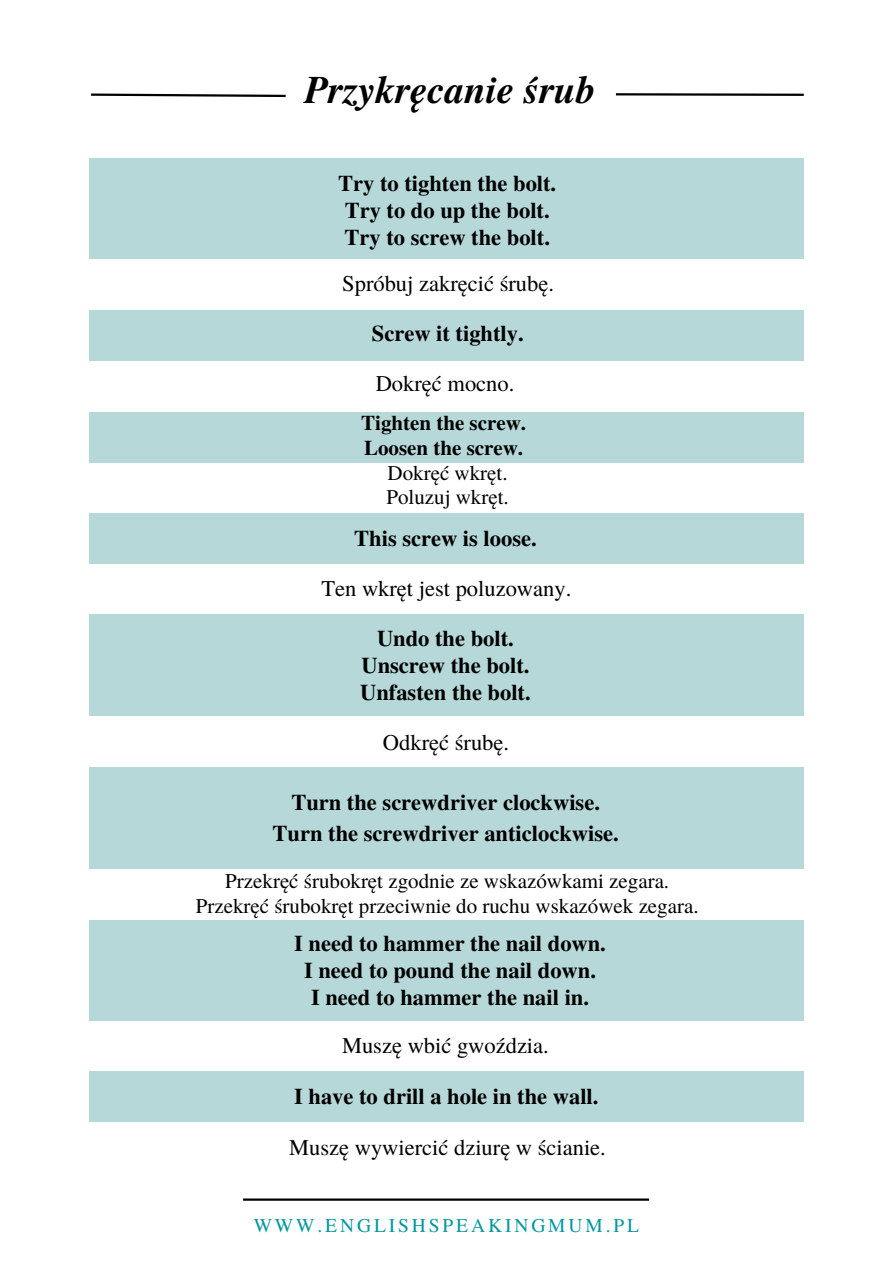
<style>
.page{position:relative;width:893px;height:1264px;background:#fff}
.page>*{position:absolute;margin:0;border:0;box-sizing:border-box;transform-origin:0 0}
.t1{font:italic 700 39px "Te X Gyre Termes";color:#000}
.t2{font:700 22.5px/27px "Te X Gyre Termes";color:#000;text-align:center}
.t3{font:22.5px "Te X Gyre Termes";color:#000}
.t4{font:21px/24.8px "Te X Gyre Termes";color:#000}
.t5{font:700 21px/24.8px "Te X Gyre Termes";color:#000}
.t6{font:19.5px "Te X Gyre Termes";letter-spacing:.15em;color:#03989e}
</style>
<div class="page">
<div style="left:89px;top:158px;width:714px;height:51px;background:#b6d8d9"></div>
<div style="left:89px;top:209px;width:714px;height:50px;background:#b6d8d9"></div>
<div style="left:89px;top:310px;width:714px;height:51px;background:#b6d8d9"></div>
<div style="left:89px;top:412px;width:714px;height:51px;background:#b6d8d9"></div>
<div style="left:89px;top:513px;width:714px;height:51px;background:#b6d8d9"></div>
<div style="left:89px;top:614px;width:714px;height:51px;background:#b6d8d9"></div>
<hr style="left:243px;top:1198px;width:406px;height:2px;background:#000">
<svg style="left:91px;top:93px;width:195px;height:4px"></svg>
<svg style="left:615px;top:93px;width:189px;height:3px"></svg>
<div style="left:89px;top:665px;width:714px;height:51px;background:#b6d8d9"></div>
<div style="left:89px;top:766px;width:714px;height:51px;background:#b6d8d9"></div>
<div style="left:89px;top:817px;width:714px;height:52px;background:#b6d8d9"></div>
<div style="left:89px;top:919px;width:714px;height:51px;background:#b6d8d9"></div>
<div style="left:89px;top:970px;width:714px;height:50px;background:#b6d8d9"></div>
<div style="left:89px;top:1071px;width:714px;height:51px;background:#b6d8d9"></div>
<h1 class="t1" style="left:304px;top:61px;width:293px">Przykręcanie śrub</h1>
<p class="t2" style="left:338px;top:168px;width:219px;text-align:left">Try to tighten the bolt.<br>Try to do up the bolt.<br>Try to screw the bolt.</p>
<p class="t3" style="left:342px;top:268px;width:213px">Spróbuj zakręcić śrubę.</p>
<p class="t2" style="left:372px;top:319px;width:153px">Screw it tightly.</p>
<p class="t3" style="left:375px;top:367px;width:140px">Dokręć mocno.</p>
<p class="t5" style="left:361px;top:409px;width:166px">Tighten the screw.<br>Loosen the screw.</p>
<p class="t4" style="left:386px;top:459px;width:124px">Dokręć wkręt.<br>Poluzuj wkręt.</p>
<p class="t2" style="left:354px;top:524px;width:184px">This screw is loose.</p>
<p class="t3" style="left:321px;top:571px;width:251px">Ten wkręt jest poluzowany.</p>
<p class="t2" style="left:360px;top:624px;width:172px">Undo the bolt.<br>Unscrew the bolt.<br>Unfasten the bolt.</p>
<p class="t3" style="left:383px;top:726px;width:128px">Odkręć śrubę.</p>
<p class="t2" style="left:272px;top:785px;width:347px;line-height:31.5px">Turn the screwdriver clockwise.<br>Turn the screwdriver anticlockwise.</p>
<p class="t4" style="left:196px;top:867px;width:504px;text-align:center">Przekręć śrubokręt zgodnie ze wskazówkami zegara.<br>Przekręć śrubokręt przeciwnie do ruchu wskazówek zegara.</p>
<p class="t2" style="left:294px;top:929px;width:313px">I need to hammer the nail down.<br>I need to pound the nail down.<br>I need to hammer the nail in.</p>
<p class="t3" style="left:342px;top:1029px;width:208px">Muszę wbić gwoździa.</p>
<p class="t2" style="left:294px;top:1082px;width:306px">I have to drill a hole in the wall.</p>
<p class="t3" style="left:289px;top:1131px;width:318px">Muszę wywiercić dziurę w ścianie.</p>
<p class="t6" style="left:254px;top:1211px;width:387px">WWW.ENGLISHSPEAKINGMUM.PL</p>
</div>
